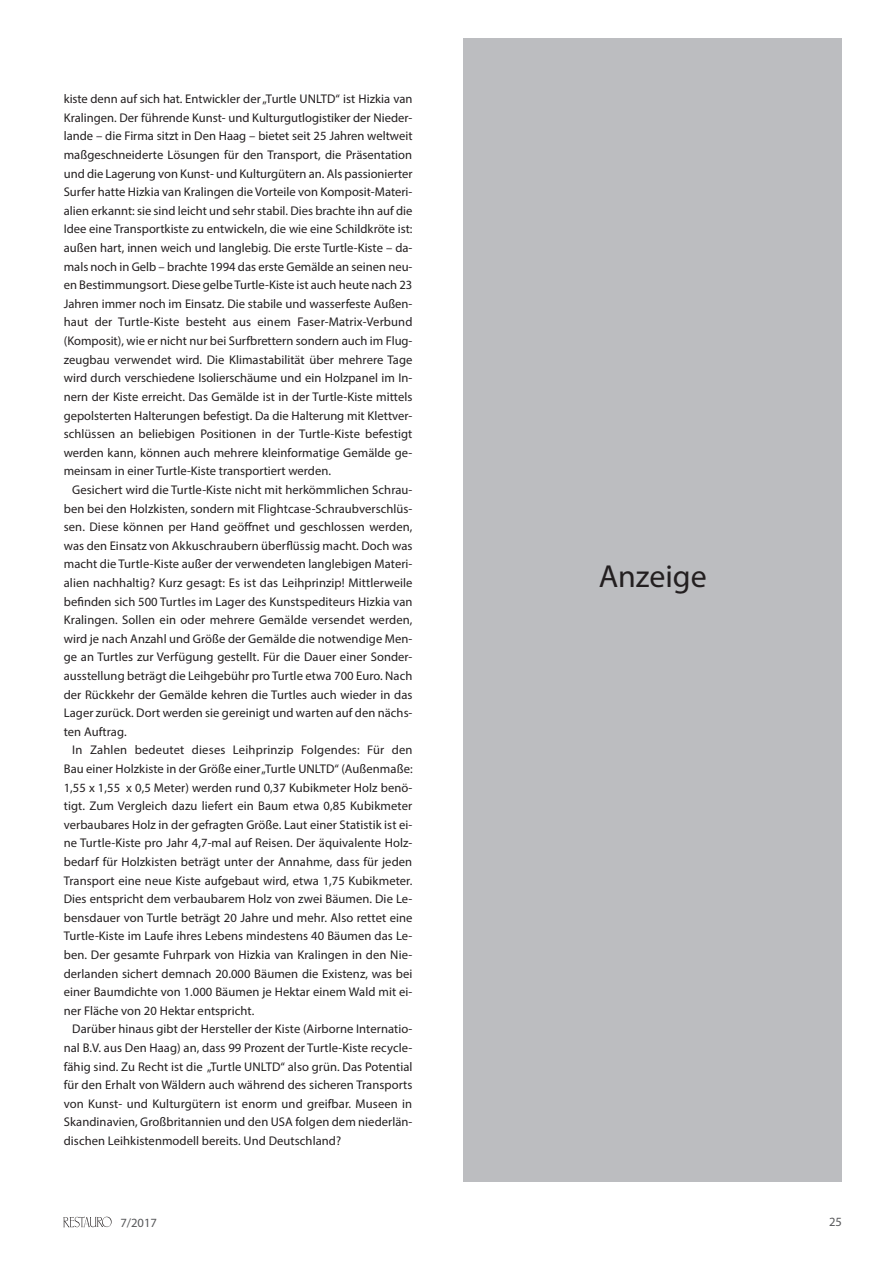
<style>
.page{position:relative;width:893px;height:1263px;background:#fff}
.page>*{position:absolute;margin:0;border:0;box-sizing:border-box;transform-origin:0 0}
.F_P_Copy-2{font:31.95px "Myriad Pro";color:#231f20}
.HT_SP_Copy-2{font:12.6px/18.6px "Myriad Pro";letter-spacing:.005em;color:#231f20;text-align:justify}
.HT_SP_Copy-0{font:12.6px/18.6px "Myriad Pro";color:#231f20;text-align:justify}
.t1{font:12.6px "Myriad Pro";color:#57585a}
</style>
<div class="page">
<img style="left:63px;top:1217px;width:48px;height:10px">
<div style="left:463px;top:38px;width:379px;height:1144px;background:#bcbdc0"></div>
<p class="HT_SP_Copy-0" style="left:64px;top:90px;width:350px">kiste denn auf sich hat. Entwickler der „Turtle UNLTD“ ist Hizkia van Kralingen. Der führende Kunst- und Kulturgutlogistiker der Nieder&shy;lande – die Firma sitzt in Den Haag – bietet seit 25 Jahren weltweit maßgeschneiderte Lösungen für den Transport, die Präsentation und die Lagerung von Kunst- und Kulturgütern an. Als passionierter Surfer hatte Hizkia van Kralingen die Vorteile von Komposit-Materi&shy;alien erkannt: sie sind leicht und sehr stabil. Dies brachte ihn auf die Idee eine Transportkiste zu entwickeln, die wie eine Schildkröte ist: außen hart, innen weich und langlebig. Die erste Turtle-Kiste – da&shy;mals noch in Gelb – brachte 1994 das erste Gemälde an seinen neu&shy;en Bestimmungsort. Diese gelbe Turtle-Kiste ist auch heute nach 23<br>Jahren immer noch im Einsatz. Die stabile und wasserfeste Außen&shy;haut der Turtle-Kiste besteht aus einem Faser-Matrix-Verbund (Komposit), wie er nicht nur bei Surfbrettern sondern auch im Flug&shy;zeugbau verwendet wird. Die Klimastabilität über mehrere Tage wird durch verschiedene Isolierschäume und ein Holzpanel im In&shy;nern der Kiste erreicht. Das Gemälde ist in der Turtle-Kiste mittels gepolsterten Halterungen befestigt. Da die Halterung mit Klettver&shy;schlüssen an beliebigen Positionen in der Turtle-Kiste befestigt werden kann, können auch mehrere kleinformatige Gemälde ge&shy;meinsam in einer Turtle-Kiste transportiert werden.</p>
<p class="HT_SP_Copy-2" style="left:64px;top:480px;width:350px;text-indent:9px">Gesichert wird die Turtle-Kiste nicht mit herkömmlichen Schrau&shy;ben bei den Holzkisten, sondern mit Flightcase-Schraubverschlüs&shy;sen. Diese können per Hand geöffnet und geschlossen werden, was den Einsatz von Akkuschraubern überflüssig macht. Doch was macht die Turtle-Kiste außer der verwendeten langlebigen Materi&shy;alien nachhaltig? Kurz gesagt: Es ist das Leihprinzip! Mittlerweile befinden sich 500 Turtles im Lager des Kunstspediteurs Hizkia van Kralingen. Sollen ein oder mehrere Gemälde versendet werden, wird je nach Anzahl und Größe der Gemälde die notwendige Men&shy;ge an Turtles zur Verfügung gestellt. Für die Dauer einer Sonder&shy;ausstellung beträgt die Leihgebühr pro Turtle etwa 700 Euro. Nach der Rückkehr der Gemälde kehren die Turtles auch wieder in das Lager zurück. Dort werden sie gereinigt und warten auf den nächs&shy;ten Auftrag.</p>
<p class="HT_SP_Copy-2" style="left:64px;top:741px;width:350px;text-indent:9px">In Zahlen bedeutet dieses Leihprinzip Folgendes: Für den Bau einer Holzkiste in der Größe einer „Turtle UNLTD“ (Außenmaße:<br>1,55 x 1,55 x 0,5 Meter) werden rund 0,37 Kubikmeter Holz benö&shy;tigt. Zum Vergleich dazu liefert ein Baum etwa 0,85 Kubikmeter verbaubares Holz in der gefragten Größe. Laut einer Statistik ist ei&shy;ne Turtle-Kiste pro Jahr 4,7-mal auf Reisen. Der äquivalente Holz&shy;bedarf für Holzkisten beträgt unter der Annahme, dass für jeden Transport eine neue Kiste aufgebaut wird, etwa 1,75 Kubikmeter.<br>Dies entspricht dem verbaubarem Holz von zwei Bäumen. Die Le&shy;bensdauer von Turtle beträgt 20 Jahre und mehr. Also rettet eine Turtle-Kiste im Laufe ihres Lebens mindestens 40 Bäumen das Le&shy;ben. Der gesamte Fuhrpark von Hizkia van Kralingen in den Nie&shy;derlanden sichert demnach 20.000 Bäumen die Existenz, was bei einer Baumdichte von 1.000 Bäumen je Hektar einem Wald mit ei&shy;ner Fläche von 20 Hektar entspricht.</p>
<p class="HT_SP_Copy-2" style="left:64px;top:1020px;width:350px;text-indent:9px">Darüber hinaus gibt der Hersteller der Kiste (Airborne Internatio&shy;nal B.V. aus Den Haag) an, dass 99 Prozent der Turtle-Kiste recycle&shy;fähig sind. Zu Recht ist die „Turtle UNLTD“ also grün. Das Potential für den Erhalt von Wäldern auch während des sicheren Transports von Kunst- und Kulturgütern ist enorm und greifbar. Museen in Skandinavien, Großbritannien und den USA folgen dem niederlän&shy;dischen Leihkistenmodell bereits. Und Deutschland?</p>
<p class="F_P_Copy-2" style="left:599px;top:556px;width:109px">Anzeige</p>
<p class="t1" style="left:120px;top:1214px;width:38px">7/2017</p>
<p class="t1" style="left:829px;top:1214px;width:14px">25</p>
</div>
